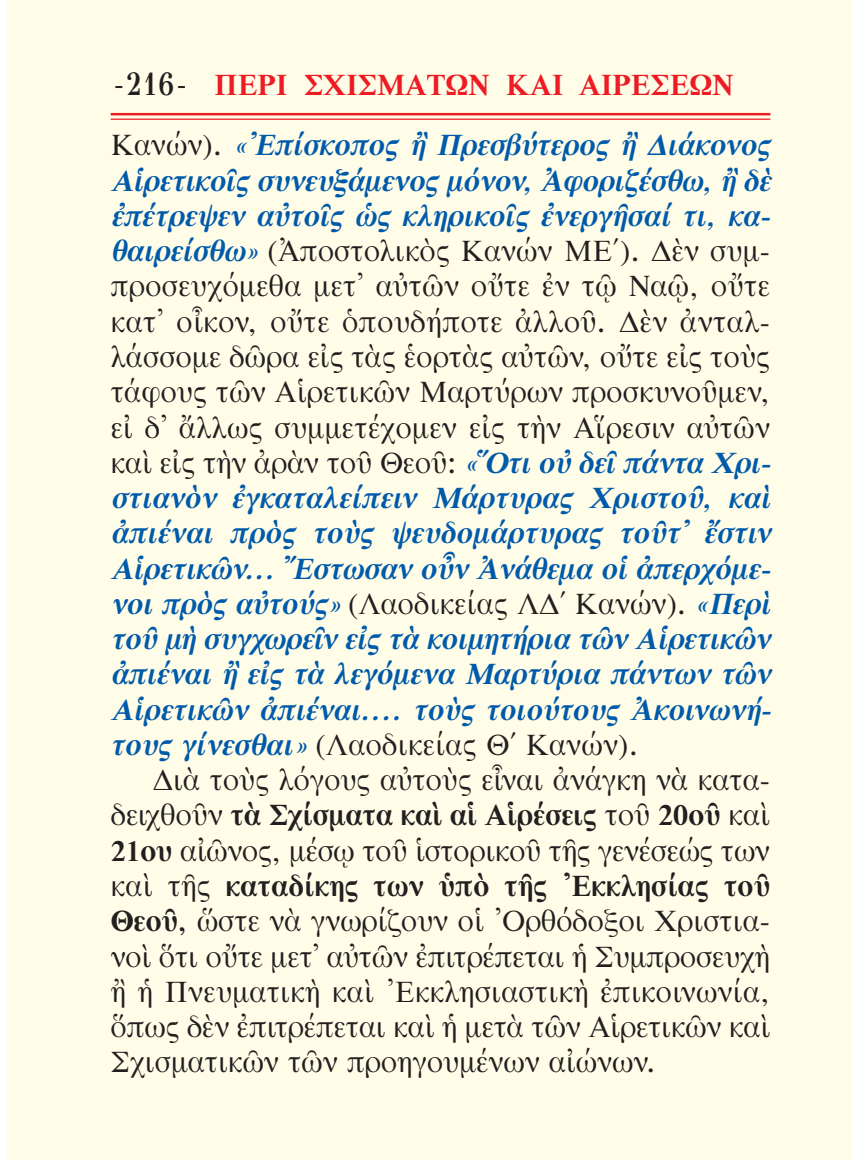
<style>
.page{position:relative;width:858px;height:1160px;background:#fff}
.page>*{position:absolute;margin:0;border:0;box-sizing:border-box;transform-origin:0 0}
.t1{font:italic 700 30px/35.2px "Galatia SIL";letter-spacing:-.005em;color:#005aaa}
.t2{font:30px/35.2px "Galatia SIL";letter-spacing:-.01em;color:#231f20;text-align:justify}
.t3{font:700 30px "Galatia SIL";letter-spacing:-.01em;color:#ed1c24}
.s1{font-family:"GFS Didot";font-weight:400;color:#231f20}
.s2{font-family:"GFS Didot";font-size:32.5px;color:#231f20}
.s3{font-weight:400;font-style:normal;color:#231f20}
.s4{font-weight:700}
</style>
<div class="page">
<div style="left:8px;top:0;width:843px;height:1159px;background:#fffde8"></div>
<hr style="left:111px;top:113px;width:659px;height:2px;background:#ed1c24">
<hr style="left:111px;top:119px;width:659px;height:1px;background:#ed1c24">
<p class="t3" style="left:113px;top:67px;width:621px"><span class="s1">-</span><span class="s2">216</span><span class="s1">-</span> ΠΕΡΙ ΣΧΙΣΜΑΤΩΝ ΚΑΙ ΑΙΡΕΣΕΩΝ</p>
<p class="t1" style="left:111px;top:127px;width:665px"><span class="s3">Κανών).</span> «Ἐπίσκοπος ἢ Πρεσβύτερος ἢ Διάκονος Αἱρετικοῖς συνευξάμενος μόνον, Ἀφοριζέσθω, ἢ δὲ ἐπέτρεψεν αὐτοῖς ὡς κληρικοῖς ἐνεργῆσαί τι, κα&shy;θαι ρείσθω» <span class="s3">(Ἀποστολικὸς Κανών ΜΕ´). Δὲν συμ&shy;προσ ευ χόμεθα μετ᾽ αὐτῶν οὔτε ἐν τῷ Ναῷ, οὔτε κατ᾽ οἶκον, οὔτε ὁπουδήποτε ἀλλοῦ. Δὲν ἀνταλ&shy;λάσσομε δῶρα εἰς τὰς ἑορ τὰς αὐτῶν, οὔτε εἰς τοὺς τάφους τῶν Αἱρετικῶν Μαρ τύρων προσκυνοῦμεν, εἰ δ᾽ ἄλλως συμ μετέχομεν εἰς τὴν Αἵρεσιν αὐτῶν καὶ εἰς τὴν ἀρὰν τοῦ Θεοῦ:</span> «Ὅτι οὐ δεῖ πάντα Χρι&shy;στιανὸν ἐγκαταλείπειν Μάρτυρας Χριστοῦ, καὶ ἀπιέναι πρὸς τοὺς ψευδομάρ τυρας τοῦτ᾽ ἔστιν Αἱρετικῶν... Ἔστωσαν οὖν Ἀνάθεμα οἱ ἀπερχόμε&shy;νοι πρὸς αὐτούς» <span class="s3">(Λαοδικείας ΛΔ´ Κανών).</span> «Περὶ τοῦ μὴ συγ χωρεῖν εἰς τὰ κοιμητήρια τῶν Αἱρετικῶν ἀπιέναι ἢ εἰς τὰ λεγόμενα Μαρτύρια πάντων τῶν Αἱρε τικῶν ἀπιέναι.... τοὺς τοιούτους Ἀκοινωνή&shy;τους γίνεσθαι» <span class="s3">(Λαοδικείας Θ´ Κανών).</span></p>
<p class="t2" style="left:111px;top:762px;width:661px;text-indent:43px">Διὰ τοὺς λόγους αὐτοὺς εἶναι ἀνάγκη νὰ κα τα&shy;δει χθοῦν <span class="s4">τὰ Σχίσματα καὶ αἱ Αἱρέσεις</span> τοῦ <span class="s4">20οῦ</span> καὶ <span class="s4">21ου</span> αἰῶνος, μέσῳ τοῦ ἱστορικοῦ τῆς γενέσεώς των καὶ τῆς <span class="s4">καταδίκης των ὑπὸ τῆς Ἐκκλη σίας τοῦ Θεοῦ,</span> ὥστε νὰ γνωρίζουν οἱ Ὀρθόδοξοι Χριστια&shy;νοὶ ὅτι οὔτε μετ᾽ αὐτῶν ἐπιτρέπεται ἡ Συμπροσευχὴ ἢ ἡ Πνευματικὴ καὶ Ἐκ κλησιαστικὴ ἐπικοινωνία, ὅπως δὲν ἐπιτρέπεται καὶ ἡ μετὰ τῶν Αἱ ρετικῶν καὶ Σχισματικῶν τῶν προηγουμένων αἰώνων.</p>
</div>
